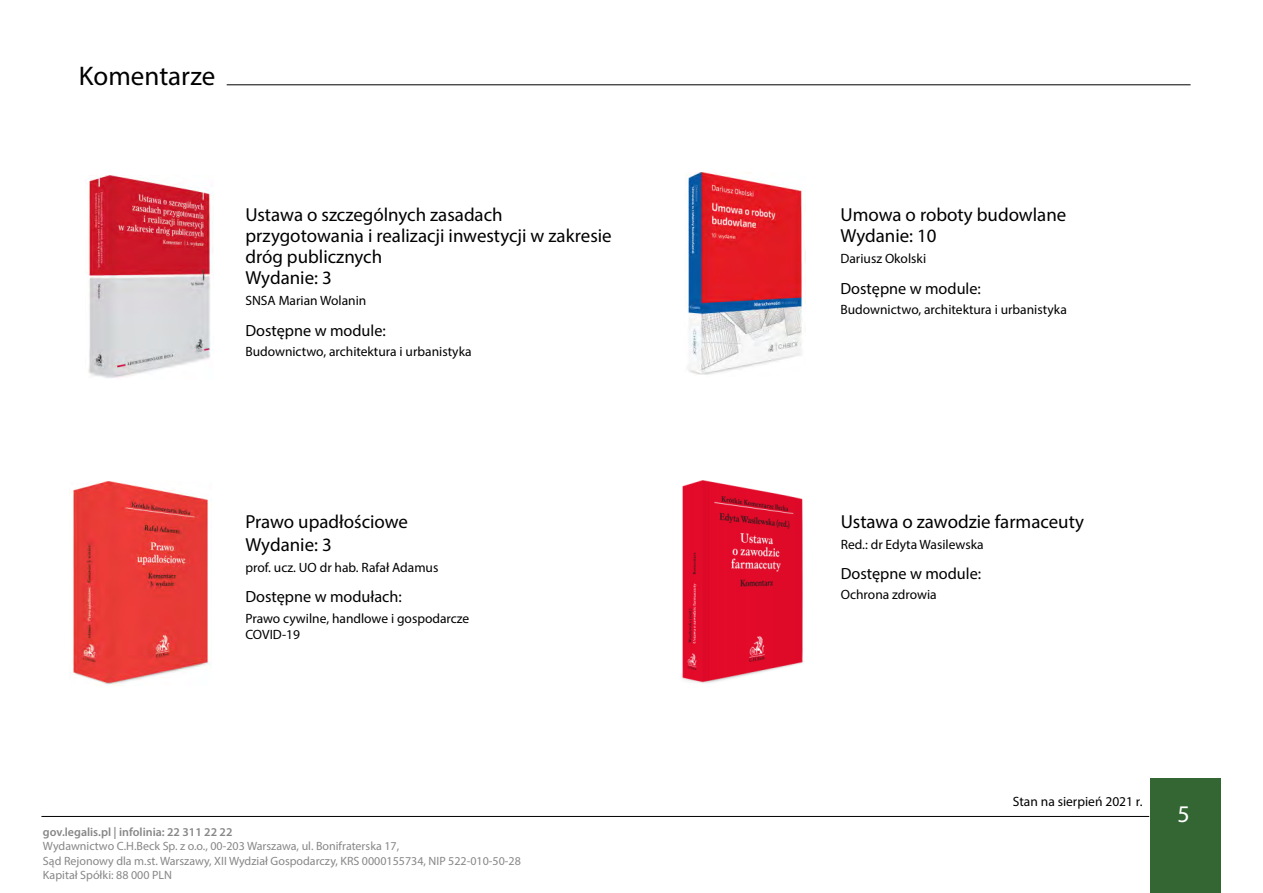
<style>
.page{position:relative;width:1263px;height:893px;background:#fff}
.page>*{position:absolute;margin:0;border:0;box-sizing:border-box;transform-origin:0 0}
.t1{font:27px "Myriad Pro";color:#000}
.t2{font:24px "Myriad Pro";color:#fff}
.t3{font:18.9px/21px "Myriad Pro";color:#000}
.t4{font:16.2px "Myriad Pro";color:#000}
.t5{font:13.5px/16.2px "Myriad Pro";color:#000}
.t6{font:12px/14.4px "Myriad Pro";color:#878787}
.t7{font:600 12px "Myriad Pro";color:#878787}
</style>
<div class="page">
<hr style="left:41px;top:816px;width:1108px;height:1px;background:#000">
<div style="left:1150px;top:779px;width:70px;height:114px;background:#363"></div>
<hr style="left:227px;top:85px;width:963px;height:1px;background:#000">
<img style="left:85px;top:175px;width:128px;height:203px">
<img style="left:685px;top:173px;width:118px;height:202px">
<img style="left:69px;top:482px;width:143px;height:204px">
<img style="left:682px;top:480px;width:122px;height:203px">
<h1 class="t1" style="left:79px;top:59px;width:138px">Komentarze</h1>
<h3 class="t3" style="left:245px;top:204px;width:368px">Ustawa o szczególnych zasadach przygotowania i realizacji inwestycji w zakresie dróg publicznych<br>Wydanie: 3</h3>
<p class="t5" style="left:245px;top:293px;width:122px">SNSA Marian Wolanin</p>
<p class="t4" style="left:245px;top:320px;width:142px">Dostępne w module:</p>
<p class="t5" style="left:245px;top:343px;width:228px">Budownictwo, architektura i urbanistyka</p>
<h3 class="t3" style="left:245px;top:510px;width:164px;line-height:22.6px">Prawo upadłościowe<br>Wydanie: 3</h3>
<p class="t5" style="left:245px;top:559px;width:195px">prof. ucz. UO dr hab. Rafał Adamus</p>
<p class="t4" style="left:245px;top:587px;width:158px">Dostępne w modułach:</p>
<p class="t5" style="left:245px;top:610px;width:225px">Prawo cywilne, handlowe i gospodarcze<br>COVID-19</p>
<p class="t7" style="left:43px;top:824px;width:191px">gov.legalis.pl | infolinia: 22 311 22 22</p>
<p class="t6" style="left:43px;top:839px;width:479px">Wydawnictwo C.H.Beck Sp. z o.o., 00-203 Warszawa, ul. Bonifraterska 17,<br>Sąd Rejonowy dla m.st. Warszawy, XII Wydział Gospodarczy, KRS 0000155734, NIP 522-010-50-28<br>Kapitał Spółki: 88 000 PLN</p>
<h3 class="t3" style="left:840px;top:204px;width:227px">Umowa o roboty budowlane<br>Wydanie: 10</h3>
<p class="t5" style="left:840px;top:251px;width:87px">Dariusz Okolski</p>
<p class="t4" style="left:840px;top:278px;width:142px">Dostępne w module:</p>
<p class="t5" style="left:840px;top:301px;width:228px">Budownictwo, architektura i urbanistyka</p>
<h3 class="t3" style="left:841px;top:511px;width:245px">Ustawa o zawodzie farmaceuty</h3>
<p class="t5" style="left:841px;top:536px;width:145px">Red.: dr Edyta Wasilewska</p>
<p class="t4" style="left:841px;top:564px;width:142px">Dostępne w module:</p>
<p class="t5" style="left:841px;top:587px;width:97px">Ochrona zdrowia</p>
<p class="t5" style="left:1013px;top:793px;width:131px">Stan na sierpień 2021 r.</p>
<h2 class="t2" style="left:1177px;top:799px;width:14px">5</h2>
</div>
